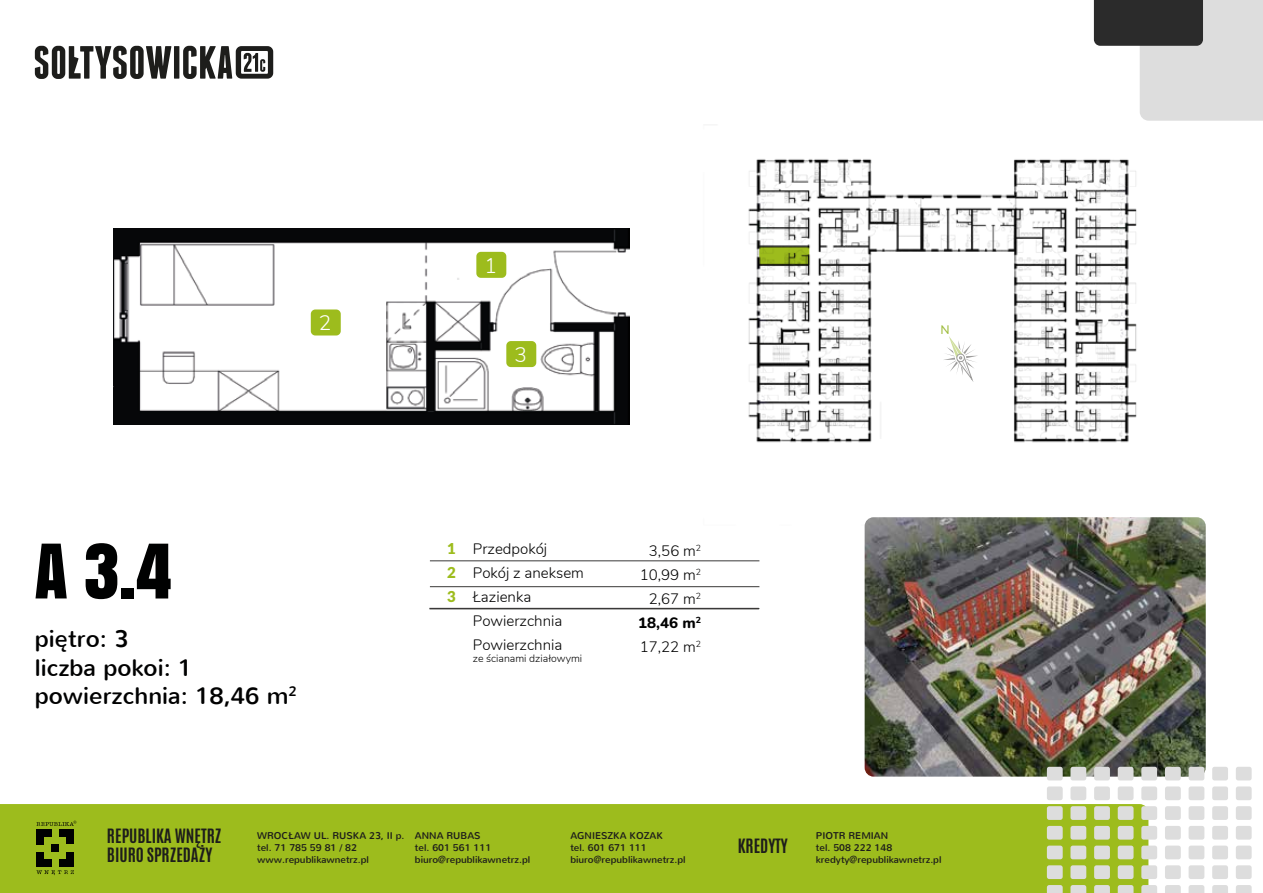
<style>
.page{position:relative;width:1263px;height:893px;background:#fff}
.page>*{position:absolute;margin:0;border:0;box-sizing:border-box;transform-origin:0 0}
.t1{font:70.5px "Anton";color:#000101}
.t2{font:23.85px/28.7px "Nunito";color:#000101}
.t3{font:300 20.85px "Nunito";color:#fff}
.t4{font:700 16.5px/19.8px "Antonio";color:#1d1d1b}
.t5{font:300 15px/24px "Nunito";color:#000101}
.t6{font:900 15px/24px "Lato";color:#9dbc1d;text-align:justify}
.t7{font:12.15px "Lato";color:#9dbb3a}
.t8{font:300 10.5px "Nunito";color:#000101}
.t9{font:9.75px/11.7px "Nunito";color:#1d1d1b}
.s1{font-weight:600}
.s2{font-weight:800}
</style>
<div class="page">
<img style="left:113px;top:228px;width:517px;height:197px">
<img style="left:748px;top:159px;width:389px;height:371px">
<img style="left:865px;top:517px;width:341px;height:260px">
<svg style="left:1094px;top:0;width:169px;height:121px"></svg>
<div style="left:0;top:804px;width:1148px;height:89px;background:#9dbc1d"></div>
<svg style="left:36px;top:870px;width:38px;height:5px"></svg>
<div style="left:37px;top:829px;width:7px;height:7px;background:#000101"></div>
<div style="left:44px;top:829px;width:7px;height:7px;background:#000101"></div>
<div style="left:59px;top:829px;width:7px;height:7px;background:#000101"></div>
<div style="left:67px;top:829px;width:7px;height:7px;background:#000101"></div>
<div style="left:67px;top:837px;width:7px;height:7px;background:#000101"></div>
<div style="left:37px;top:837px;width:7px;height:7px;background:#000101"></div>
<div style="left:52px;top:845px;width:7px;height:7px;background:#000101"></div>
<div style="left:37px;top:860px;width:7px;height:7px;background:#000101"></div>
<div style="left:44px;top:860px;width:7px;height:7px;background:#000101"></div>
<div style="left:37px;top:852px;width:7px;height:7px;background:#000101"></div>
<div style="left:59px;top:860px;width:7px;height:7px;background:#000101"></div>
<div style="left:67px;top:860px;width:7px;height:7px;background:#000101"></div>
<div style="left:67px;top:852px;width:7px;height:7px;background:#000101"></div>
<svg style="left:36px;top:821px;width:40px;height:5px"></svg>
<svg style="left:943px;top:333px;width:35px;height:50px"></svg>
<hr style="left:430px;top:586px;width:329px;height:1px;background:#3a3938">
<hr style="left:430px;top:561px;width:329px;height:1px;background:#3a3938">
<hr style="left:429px;top:608px;width:330px;height:1px;background:#3a3938">
<svg style="left:35px;top:46px;width:136px;height:33px"></svg>
<div style="left:174px;top:46px;width:5px;height:33px;background:#1d1d1b"></div>
<svg style="left:183px;top:46px;width:90px;height:33px"></svg>
<svg style="left:1047px;top:767px;width:16px;height:13px"></svg>
<svg style="left:1070px;top:767px;width:16px;height:13px"></svg>
<svg style="left:1094px;top:767px;width:16px;height:13px"></svg>
<svg style="left:1118px;top:767px;width:15px;height:13px"></svg>
<svg style="left:1141px;top:767px;width:16px;height:13px"></svg>
<svg style="left:1165px;top:767px;width:16px;height:13px"></svg>
<svg style="left:1188px;top:767px;width:16px;height:13px"></svg>
<svg style="left:1212px;top:767px;width:16px;height:13px"></svg>
<svg style="left:1236px;top:767px;width:16px;height:13px"></svg>
<svg style="left:1047px;top:786px;width:16px;height:14px"></svg>
<svg style="left:1070px;top:786px;width:16px;height:14px"></svg>
<svg style="left:1094px;top:786px;width:16px;height:14px"></svg>
<svg style="left:1118px;top:786px;width:15px;height:14px"></svg>
<svg style="left:1141px;top:786px;width:16px;height:14px"></svg>
<svg style="left:1165px;top:786px;width:16px;height:14px"></svg>
<svg style="left:1188px;top:786px;width:16px;height:14px"></svg>
<svg style="left:1212px;top:786px;width:16px;height:14px"></svg>
<svg style="left:1236px;top:786px;width:16px;height:14px"></svg>
<svg style="left:1047px;top:806px;width:16px;height:14px"></svg>
<svg style="left:1070px;top:806px;width:16px;height:14px"></svg>
<svg style="left:1094px;top:806px;width:16px;height:14px"></svg>
<svg style="left:1118px;top:806px;width:15px;height:14px"></svg>
<svg style="left:1141px;top:806px;width:16px;height:14px"></svg>
<svg style="left:1165px;top:806px;width:16px;height:14px"></svg>
<svg style="left:1188px;top:806px;width:16px;height:14px"></svg>
<svg style="left:1212px;top:806px;width:16px;height:14px"></svg>
<svg style="left:1236px;top:806px;width:16px;height:14px"></svg>
<svg style="left:1047px;top:826px;width:16px;height:14px"></svg>
<svg style="left:1070px;top:826px;width:16px;height:14px"></svg>
<svg style="left:1094px;top:826px;width:16px;height:14px"></svg>
<svg style="left:1118px;top:826px;width:15px;height:14px"></svg>
<svg style="left:1141px;top:826px;width:16px;height:14px"></svg>
<svg style="left:1165px;top:826px;width:16px;height:14px"></svg>
<svg style="left:1188px;top:826px;width:16px;height:14px"></svg>
<svg style="left:1212px;top:826px;width:16px;height:14px"></svg>
<svg style="left:1236px;top:826px;width:16px;height:14px"></svg>
<svg style="left:1047px;top:846px;width:16px;height:13px"></svg>
<svg style="left:1070px;top:846px;width:16px;height:13px"></svg>
<svg style="left:1094px;top:846px;width:16px;height:13px"></svg>
<svg style="left:1118px;top:846px;width:15px;height:13px"></svg>
<svg style="left:1141px;top:846px;width:16px;height:13px"></svg>
<svg style="left:1165px;top:846px;width:16px;height:13px"></svg>
<svg style="left:1188px;top:846px;width:16px;height:13px"></svg>
<svg style="left:1212px;top:846px;width:16px;height:13px"></svg>
<svg style="left:1236px;top:846px;width:16px;height:13px"></svg>
<svg style="left:1047px;top:865px;width:16px;height:14px"></svg>
<svg style="left:1070px;top:865px;width:16px;height:14px"></svg>
<svg style="left:1094px;top:865px;width:16px;height:14px"></svg>
<svg style="left:1118px;top:865px;width:15px;height:14px"></svg>
<svg style="left:1141px;top:865px;width:16px;height:14px"></svg>
<svg style="left:1165px;top:865px;width:16px;height:14px"></svg>
<svg style="left:1188px;top:865px;width:16px;height:14px"></svg>
<svg style="left:1212px;top:865px;width:16px;height:14px"></svg>
<svg style="left:1236px;top:865px;width:16px;height:14px"></svg>
<svg style="left:1047px;top:885px;width:16px;height:8px"></svg>
<svg style="left:1070px;top:885px;width:16px;height:8px"></svg>
<svg style="left:1094px;top:885px;width:16px;height:8px"></svg>
<svg style="left:1118px;top:885px;width:15px;height:8px"></svg>
<svg style="left:1141px;top:885px;width:16px;height:8px"></svg>
<svg style="left:1165px;top:885px;width:16px;height:8px"></svg>
<svg style="left:1188px;top:885px;width:16px;height:8px"></svg>
<svg style="left:1212px;top:885px;width:16px;height:8px"></svg>
<svg style="left:1236px;top:885px;width:16px;height:8px"></svg>
<svg style="left:476px;top:252px;width:30px;height:26px"></svg>
<svg style="left:311px;top:309px;width:30px;height:26px"></svg>
<svg style="left:506px;top:341px;width:30px;height:26px"></svg>
<h3 class="t3" style="left:319px;top:308px;width:14px">2</h3>
<h1 class="t1" style="left:35px;top:516px;width:139px">A 3.4</h1>
<h2 class="t2" style="left:35px;top:625px;width:264px">pi<span class="s1">ę</span>tro: 3<br>liczba pokoi: 1 powierzchnia: 18,46 m<sup>2</sup></h2>
<h3 class="t3" style="left:484px;top:250px;width:14px">1</h3>
<h3 class="t3" style="left:514px;top:340px;width:14px">3</h3>
<h3 class="t5" style="left:473px;top:536px;width:113px">Przedpokój<br>Pokój z aneksem<br>Łazienka<br>Powierzchnia<br>Powierzchnia</h3>
<p class="t8" style="left:473px;top:651px;width:111px">ze ścianami działowymi</p>
<h3 class="t6" style="left:447px;top:536px;width:10px">1<br>2<br>3</h3>
<h3 class="t5" style="left:638px;top:538px;width:64px;text-align:right">3,56 m<sup>2<br></sup>10,99 m<sup>2<br></sup>2,67 m<sup>2<br></sup><span class="s2">18,46 m</span><sup>2<br></sup>17,22 m<sup>2</sup></h3>
<p class="t7" style="left:940px;top:321px;width:11px">N</p>
<h3 class="t4" style="left:107px;top:826px;width:116px">REPUBLIKA WNĘTRZ<br>BIURO SPRZEDAŻY</h3>
<p class="t9" style="left:257px;top:830px;width:149px">WROCŁAW UL. RUSKA 23, II p. tel. 71 785 59 81 / 82 www.republikawnetrz.pl</p>
<p class="t9" style="left:570px;top:830px;width:117px">AGNIESZKA KOZAK<br>tel. 601 671 111 biuro@republikawnetrz.pl</p>
<p class="t9" style="left:415px;top:830px;width:117px">ANNA RUBAS<br>tel. 601 561 111 biuro@republikawnetrz.pl</p>
<p class="t9" style="left:816px;top:830px;width:127px">PIOTR REMIAN<br>tel. 508 222 148 kredyty@republikawnetrz.pl</p>
<h3 class="t4" style="left:738px;top:836px;width:52px">KREDYTY</h3>
</div>
